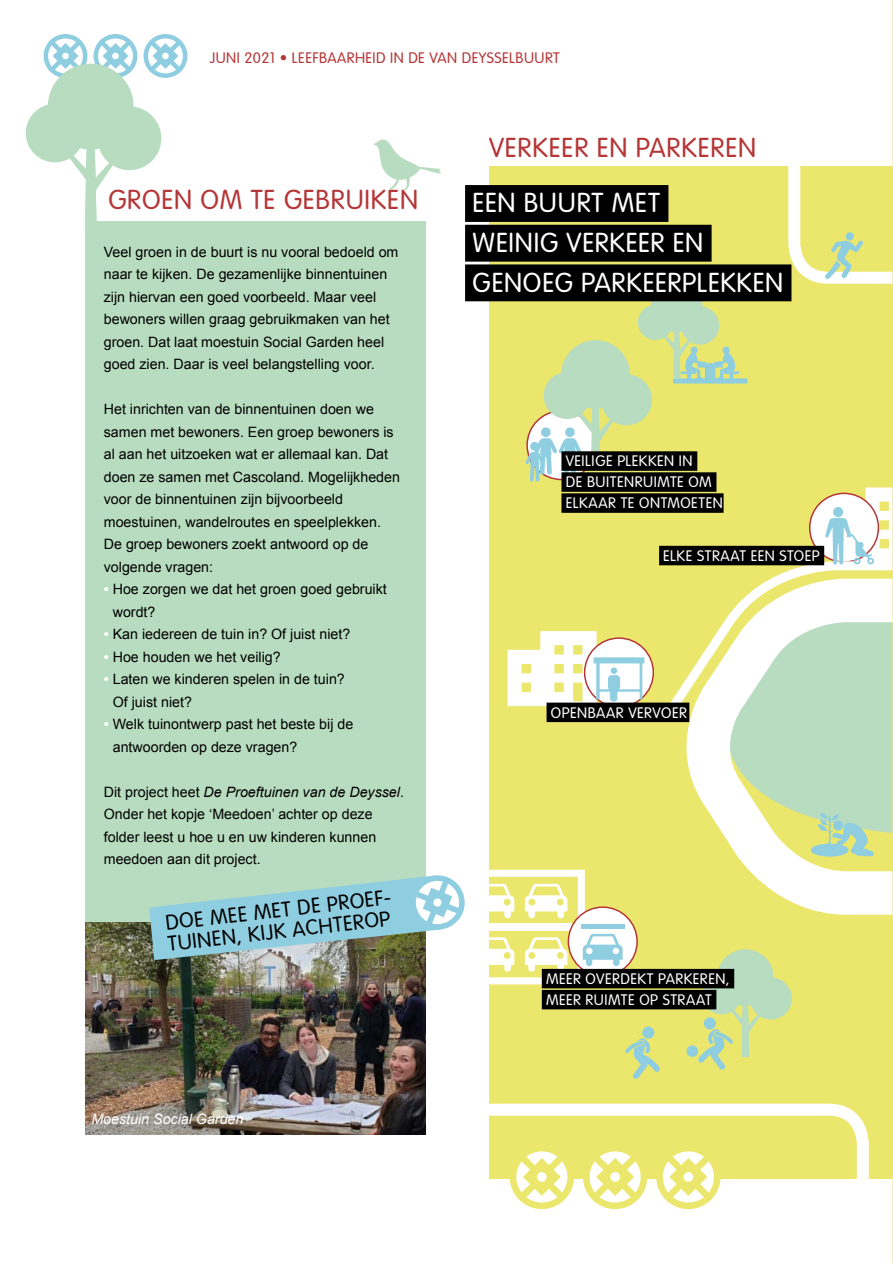
<style>
.page{position:relative;width:893px;height:1263px;background:#fff}
.page>*{position:absolute;margin:0;border:0;box-sizing:border-box;transform-origin:0 0}
.t1{font:300 27px/39.8px "VAG Rounded";letter-spacing:.025em;color:#fff}
.t2{font:300 27px "VAG Rounded";letter-spacing:.03em;color:#b53637}
.t3{font:300 21px/21.1px "VAG Rounded";color:#000}
.t4{font:300 15px/21px "VAG Rounded";letter-spacing:.035em;color:#fff}
.t5{font:300 15px "VAG Rounded";letter-spacing:.03em;color:#b53637}
.t6{font:14.25px/22.5px "Arial";color:#000}
.t7{font:italic 14.25px "Arial";color:#fff}
.s1{font-weight:700;color:#fff}
.s2{font-style:italic}
</style>
<div class="page">
<div style="left:85px;top:221px;width:340px;height:756px;background:#b8dcbf"></div>
<img style="left:85px;top:923px;width:340px;height:211px">
<div style="left:489px;top:166px;width:404px;height:1013px;background:#ebe76d"></div>
<svg style="left:662px;top:723px;width:230px;height:334px"></svg>
<div style="left:465px;top:185px;width:203px;height:37px;background:#000"></div>
<div style="left:465px;top:225px;width:247px;height:37px;background:#000"></div>
<div style="left:465px;top:264px;width:326px;height:37px;background:#000"></div>
<div style="left:568px;top:907px;width:69px;height:69px;background:#fff;border-radius:50%"></div>
<svg style="left:149px;top:870px;width:474px;height:114px"></svg>
<hr style="left:581px;top:924px;width:43px;height:4px;background:#8fcee0">
<div style="left:542px;top:969px;width:192px;height:19px;background:#000"></div>
<div style="left:542px;top:990px;width:174px;height:19px;background:#000"></div>
<hr style="left:892px;top:0;width:1px;height:1263px;background:#ebe76d">
<svg style="left:507px;top:130px;width:386px;height:593px"></svg>
<div style="left:686px;top:1045px;width:12px;height:12px;background:#8fcee0;border-radius:50%"></div>
<svg style="left:698px;top:949px;width:94px;height:121px"></svg>
<div style="left:642px;top:1026px;width:13px;height:13px;background:#8fcee0;border-radius:50%"></div>
<svg style="left:625px;top:1038px;width:35px;height:41px"></svg>
<svg style="left:489px;top:1103px;width:380px;height:107px"></svg>
<svg style="left:26px;top:34px;width:161px;height:193px"></svg>
<svg style="left:373px;top:140px;width:68px;height:51px"></svg>
<svg style="left:818px;top:813px;width:56px;height:43px"></svg>
<div style="left:811px;top:843px;width:37px;height:14px;background:#8fcee0;border-radius:50%"></div>
<p class="t5" style="left:210px;top:49px;width:352px">JUNI 2021 • LEEFBAARHEID IN DE VAN DEYSSELBUURT</p>
<h1 class="t2" style="left:108px;top:184px;width:311px">GROEN OM TE GEBRUIKEN</h1>
<p class="t6" style="left:104px;top:240px;width:296px">Veel groen in de buurt is nu vooral bedoeld om naar te kijken. De gezamenlijke binnentuinen zijn hiervan een goed voorbeeld. Maar veel bewoners willen graag gebruikmaken van het groen. Dat laat moestuin Social Garden heel goed zien. Daar is veel belangstelling voor.</p>
<p class="t6" style="left:104px;top:398px;width:298px">Het inrichten van de binnentuinen doen we samen met bewoners. Een groep bewoners is al aan het uitzoeken wat er allemaal kan. Dat doen ze samen met Cascoland. Mogelijkheden voor de binnentuinen zijn bijvoorbeeld moestuinen, wandelroutes en speelplekken.<br>De groep bewoners zoekt antwoord op de volgende vragen:</p>
<p class="t6" style="left:113px;top:578px;width:276px;text-indent:-9px"><span class="s1">•</span> Hoe zorgen we dat het groen goed gebruikt wordt?</p>
<p class="t6" style="left:104px;top:623px;width:248px"><span class="s1">•</span> Kan iedereen de tuin in? Of juist niet?</p>
<p class="t6" style="left:104px;top:645px;width:178px"><span class="s1">•</span> Hoe houden we het veilig?</p>
<p class="t6" style="left:113px;top:668px;width:234px;text-indent:-9px"><span class="s1">•</span> Laten we kinderen spelen in de tuin?<br>Of juist niet?</p>
<p class="t6" style="left:113px;top:713px;width:242px;text-indent:-9px"><span class="s1">•</span> Welk tuinontwerp past het beste bij de antwoorden op deze vragen?</p>
<p class="t6" style="left:104px;top:780px;width:302px">Dit project heet <span class="s2">De Proeftuinen van de Deyssel</span>.<br>Onder het kopje ‘Meedoen’ achter op deze folder leest u hoe u en uw kinderen kunnen meedoen aan dit project.</p>
<h2 class="t3" style="left:164px;top:911px;width:232px;rotate:-6deg">DOE MEE MET DE PROEF-<br>TUINEN, KIJK ACHTEROP</h2>
<p class="t7" style="left:91px;top:1109px;width:154px">Moestuin Social Garden</p>
<h1 class="t2" style="left:489px;top:132px;width:269px">VERKEER EN PARKEREN</h1>
<h1 class="t1" style="left:473px;top:183px;width:312px">EEN BUURT MET<br>WEINIG VERKEER EN<br>GENOEG PARKEERPLEKKEN</h1>
<p class="t4" style="left:566px;top:450px;width:159px">VEILIGE PLEKKEN IN<br>DE BUITENRUIMTE OM<br>ELKAAR TE ONTMOETEN</p>
<p class="t4" style="left:663px;top:545px;width:158px">ELKE STRAAT EEN STOEP</p>
<p class="t4" style="left:551px;top:702px;width:138px">OPENBAAR VERVOER</p>
<p class="t4" style="left:546px;top:968px;width:185px">MEER OVERDEKT PARKEREN,<br>MEER RUIMTE OP STRAAT</p>
</div>
